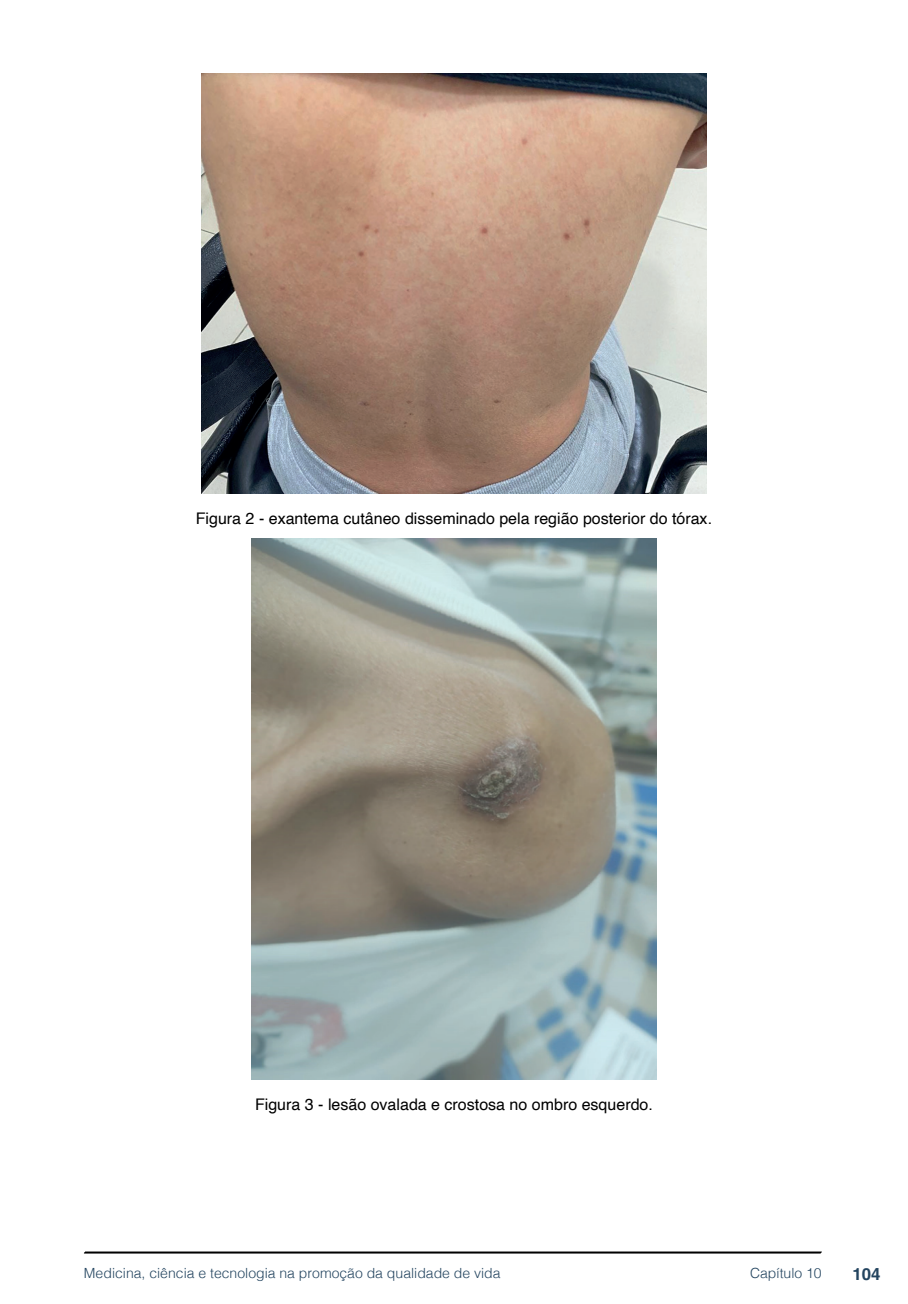
<style>
.page{position:relative;width:908px;height:1304px;background:#fff}
.page>*{position:absolute;margin:0;border:0;box-sizing:border-box;transform-origin:0 0}
.t1{font:700 16.8px "Helvetica";color:#23445f}
.imagens_graf_tab{font:16px "Helvetica";color:#000}
.t2{font:300 14px "Helvetica";color:#23445f}
</style>
<div class="page">
<svg style="left:84px;top:1251px;width:737px;height:3px;background:#515151"></svg>
<img style="left:201px;top:74px;width:505px;height:420px">
<img style="left:251px;top:539px;width:405px;height:541px">
<p class="imagens_graf_tab" style="left:196px;top:506px;width:517px">Figura 2 - exantema cutâneo disseminado pela região posterior do tórax.</p>
<p class="imagens_graf_tab" style="left:255px;top:1092px;width:399px">Figura 3 - lesão ovalada e crostosa no ombro esquerdo.</p>
<p class="t2" style="left:84px;top:1261px;width:418px">Medicina, ciência e tecnologia na promoção da qualidade de vida</p>
<p class="t2" style="left:749px;top:1261px;width:73px">Capítulo 10</p>
<p class="t1" style="left:851px;top:1264px;width:30px">104</p>
</div>
